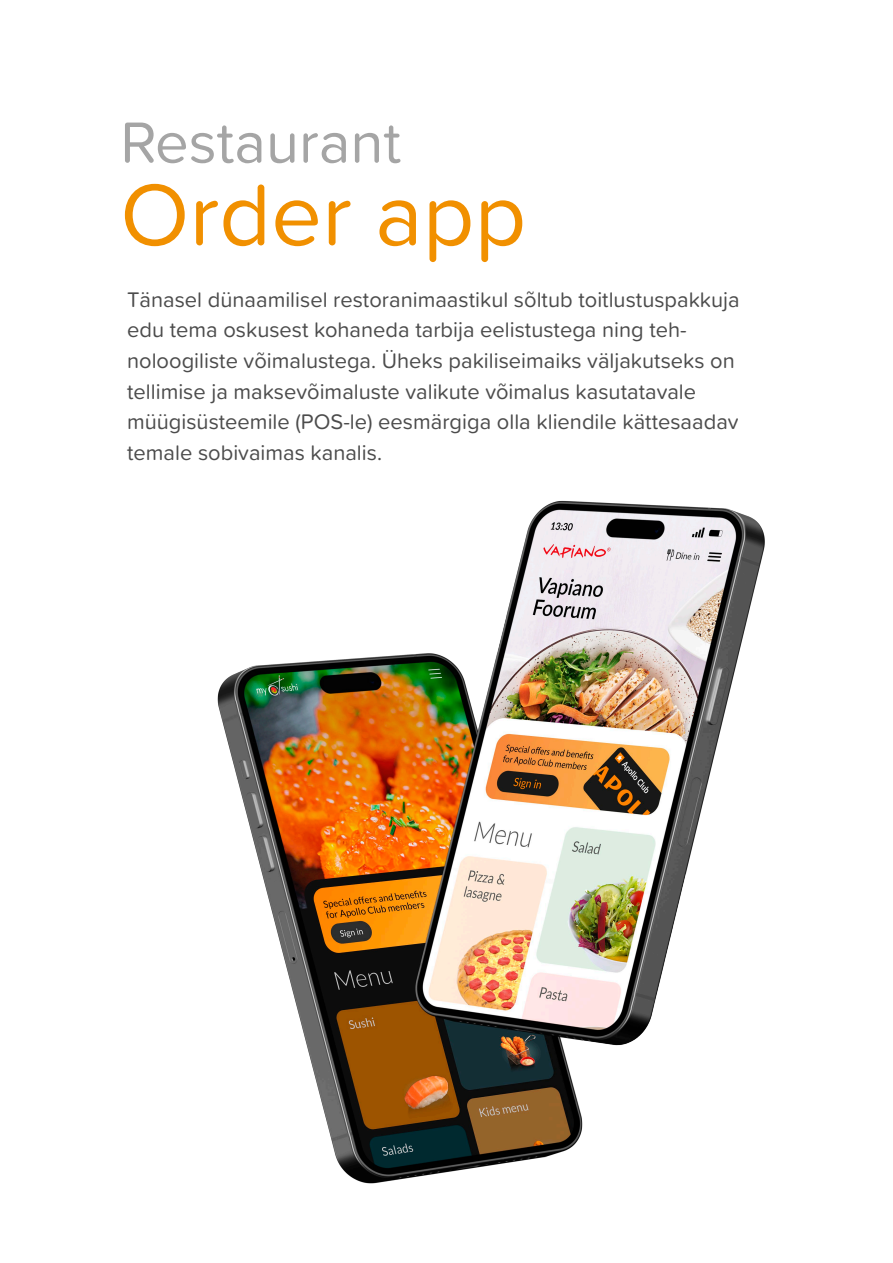
<style>
.page{position:relative;width:893px;height:1263px;background:#fff}
.page>*{position:absolute;margin:0;border:0;box-sizing:border-box;transform-origin:0 0}
.t1{font:90.3px "Proxima Soft";color:#f19000}
.t2{font:60px "Proxima Soft";color:#a5a5a5}
.t3{font:21.9px/30.6px "Proxima Soft";color:#4c4c4c}
</style>
<div class="page">
<img style="left:217px;top:500px;width:548px;height:684px">
<h2 class="t2" style="left:120px;top:98px;width:282px">Restaurant</h2>
<h1 class="t1" style="left:120px;top:147px;width:408px">Order app</h1>
<p class="t3" style="left:127px;top:283px;width:614px">Tänasel dünaamilisel restoranimaastikul sõltub toitlustuspakkuja edu tema oskusest kohaneda tarbija eelistustega ning teh&shy;noloogiliste võimalustega. Üheks pakiliseimaiks väljakutseks on tellimise ja maksevõimaluste valikute võimalus kasutatavale müügisüsteemile (POS-le) eesmärgiga olla kliendile kättesaadav temale sobivaimas kanalis.</p>
</div>
